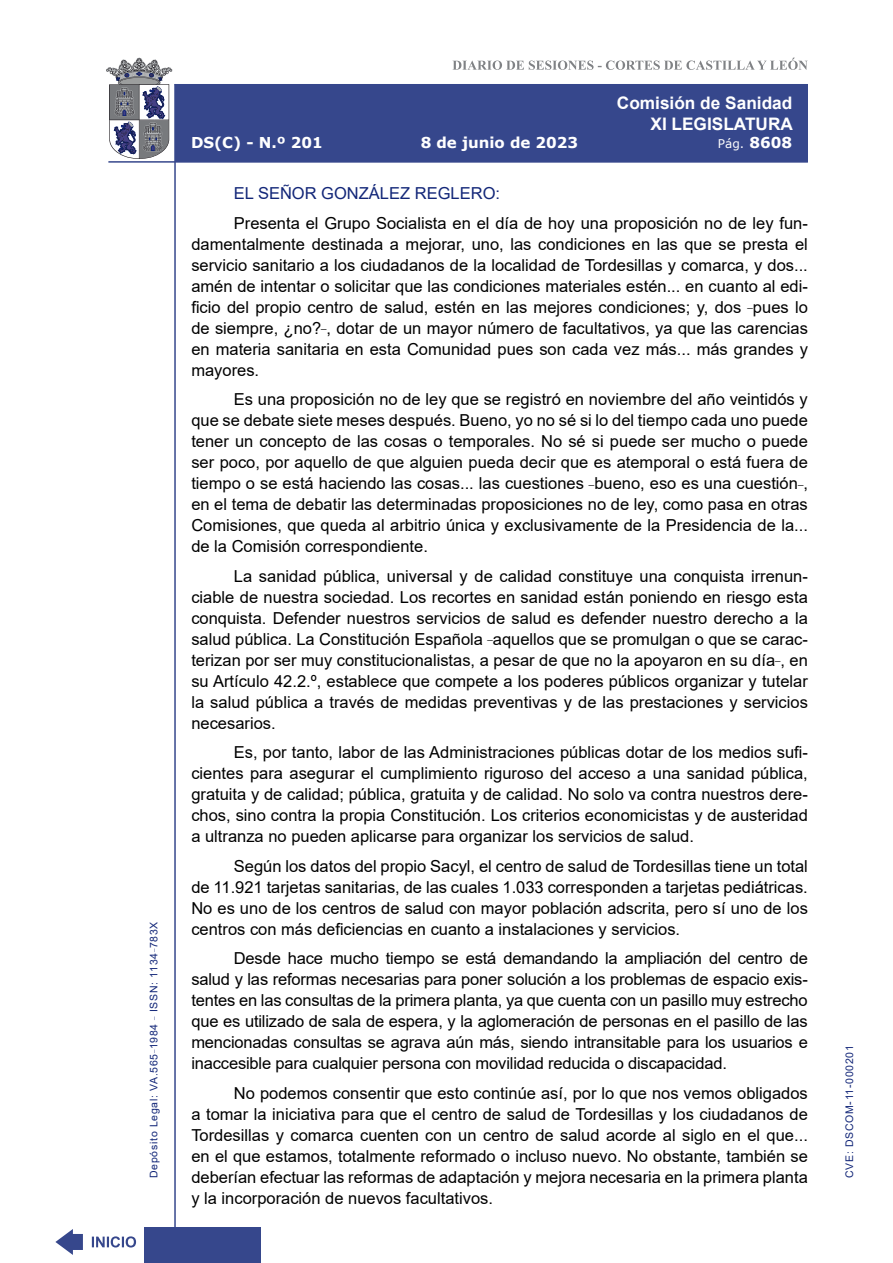
<style>
.page{position:relative;width:893px;height:1263px;background:#fff}
.page>*{position:absolute;margin:0;border:0;box-sizing:border-box;transform-origin:0 0}
.t1{font:700 17.25px/20.7px "Arial";color:#fff;text-align:right}
.t2{font:16.5px/21px "Arial";color:#000;text-align:justify}
.Orador{font:16.5px "Arial";color:#122678}
.t3{font:700 15px "Verdana";color:#fff}
.t4{font:12px "Verdana";color:#fff}
.t5{font:10.5px "Arial";letter-spacing:.065em;color:#122678}
.s1{font-weight:700;font-size:15px}
</style>
<div class="page">
<svg style="left:452px;top:58px;width:356px;height:12px"></svg>
<hr style="left:174px;top:84px;width:2px;height:1179px;background:#36478c">
<div style="left:144px;top:1227px;width:117px;height:36px;background:#36478c"></div>
<div style="left:175px;top:84px;width:633px;height:78px;background:#36478c"></div>
<hr style="left:108px;top:161px;width:700px;height:2px;background:#36478c">
<svg style="left:92px;top:1236px;width:44px;height:11px"></svg>
<svg style="left:55px;top:1229px;width:28px;height:26px"></svg>
<svg style="left:106px;top:58px;width:66px;height:101px"></svg>
<p class="t5" style="left:146px;top:1178px;width:258px;rotate:-90deg">Depósito Legal: VA.565<sup>_</sup>1984 <sup>_</sup> ISSN: 1134<sup>_</sup>783X</p>
<p class="t1" style="left:617px;top:93px;width:178px">Comisión de Sanidad<br>XI LEGISLATURA</p>
<p class="t3" style="left:191px;top:132px;width:133px">DS(C) - N.º 201</p>
<p class="t3" style="left:421px;top:132px;width:159px">8 de junio de 2023</p>
<p class="t4" style="left:718px;top:135px;width:76px">Pág. <span class="s1">8608</span></p>
<p class="Orador" style="left:234px;top:182px;width:268px">EL SEÑOR GONZÁLEZ REGLERO:</p>
<p class="t2" style="left:191px;top:212px;width:618px;text-indent:43px">Presenta el Grupo Socialista en el día de hoy una proposición no de ley fun&shy;damentalmente destinada a mejorar, uno, las condiciones en las que se presta el servicio sanitario a los ciudadanos de la localidad de Tordesillas y comarca, y dos... amén de intentar o solicitar que las condiciones materiales estén... en cuanto al edi&shy;ficio del propio centro de salud, estén en las mejores condiciones; y, dos <sup>_</sup>pues lo de siempre, ¿no?<sup>_</sup>, dotar de un mayor número de facultativos, ya que las carencias en materia sanitaria en esta Comunidad pues son cada vez más... más grandes y mayores.</p>
<p class="t2" style="left:191px;top:389px;width:618px;text-indent:43px">Es una proposición no de ley que se registró en noviembre del año veintidós y que se debate siete meses después. Bueno, yo no sé si lo del tiempo cada uno puede tener un concepto de las cosas o temporales. No sé si puede ser mucho o puede ser poco, por aquello de que alguien pueda decir que es atemporal o está fuera de tiempo o se está haciendo las cosas... las cuestiones <sup>_</sup>bueno, eso es una cuestión<sup>_</sup>, en el tema de debatir las determinadas proposiciones no de ley, como pasa en otras Comisiones, que queda al arbitrio única y exclusivamente de la Presidencia de la... de la Comisión correspondiente.</p>
<p class="t2" style="left:191px;top:565px;width:618px;text-indent:43px">La sanidad pública, universal y de calidad constituye una conquista irrenun&shy;ciable de nuestra sociedad. Los recortes en sanidad están poniendo en riesgo esta conquista. Defender nuestros servicios de salud es defender nuestro derecho a la salud pública. La Constitución Española <sup>_</sup>aquellos que se promulgan o que se carac&shy;terizan por ser muy constitucionalistas, a pesar de que no la apoyaron en su día<sup>_</sup>, en su Artículo 42.2.º, establece que compete a los poderes públicos organizar y tutelar la salud pública a través de medidas preventivas y de las prestaciones y servicios necesarios.</p>
<p class="t2" style="left:191px;top:742px;width:618px;text-indent:43px">Es, por tanto, labor de las Administraciones públicas dotar de los medios sufi&shy;cientes para asegurar el cumplimiento riguroso del acceso a una sanidad pública, gratuita y de calidad; pública, gratuita y de calidad. No solo va contra nuestros dere&shy;chos, sino contra la propia Constitución. Los criterios economicistas y de austeridad a ultranza no pueden aplicarse para organizar los servicios de salud.</p>
<p class="t2" style="left:191px;top:855px;width:618px;text-indent:43px">Según los datos del propio Sacyl, el centro de salud de Tordesillas tiene un total de 11.921 tarjetas sanitarias, de las cuales 1.033 corresponden a tarjetas pediátricas.<br>No es uno de los centros de salud con mayor población adscrita, pero sí uno de los centros con más deficiencias en cuanto a instalaciones y servicios.</p>
<p class="t2" style="left:191px;top:948px;width:618px;text-indent:43px">Desde hace mucho tiempo se está demandando la ampliación del centro de salud y las reformas necesarias para poner solución a los problemas de espacio exis&shy;tentes en las consultas de la primera planta, ya que cuenta con un pasillo muy estrecho que es utilizado de sala de espera, y la aglomeración de personas en el pasillo de las mencionadas consultas se agrava aún más, siendo intransitable para los usuarios e inaccesible para cualquier persona con movilidad reducida o discapacidad.</p>
<p class="t2" style="left:191px;top:1082px;width:618px;text-indent:43px">No podemos consentir que esto continúe así, por lo que nos vemos obligados a tomar la iniciativa para que el centro de salud de Tordesillas y los ciudadanos de Tordesillas y comarca cuenten con un centro de salud acorde al siglo en el que... en el que estamos, totalmente reformado o incluso nuevo. No obstante, también se deberían efectuar las reformas de adaptación y mejora necesaria en la primera planta y la incorporación de nuevos facultativos.</p>
<p class="t5" style="left:842px;top:1178px;width:134px;rotate:-90deg">CVE: DSCOM-11-000201</p>
</div>
